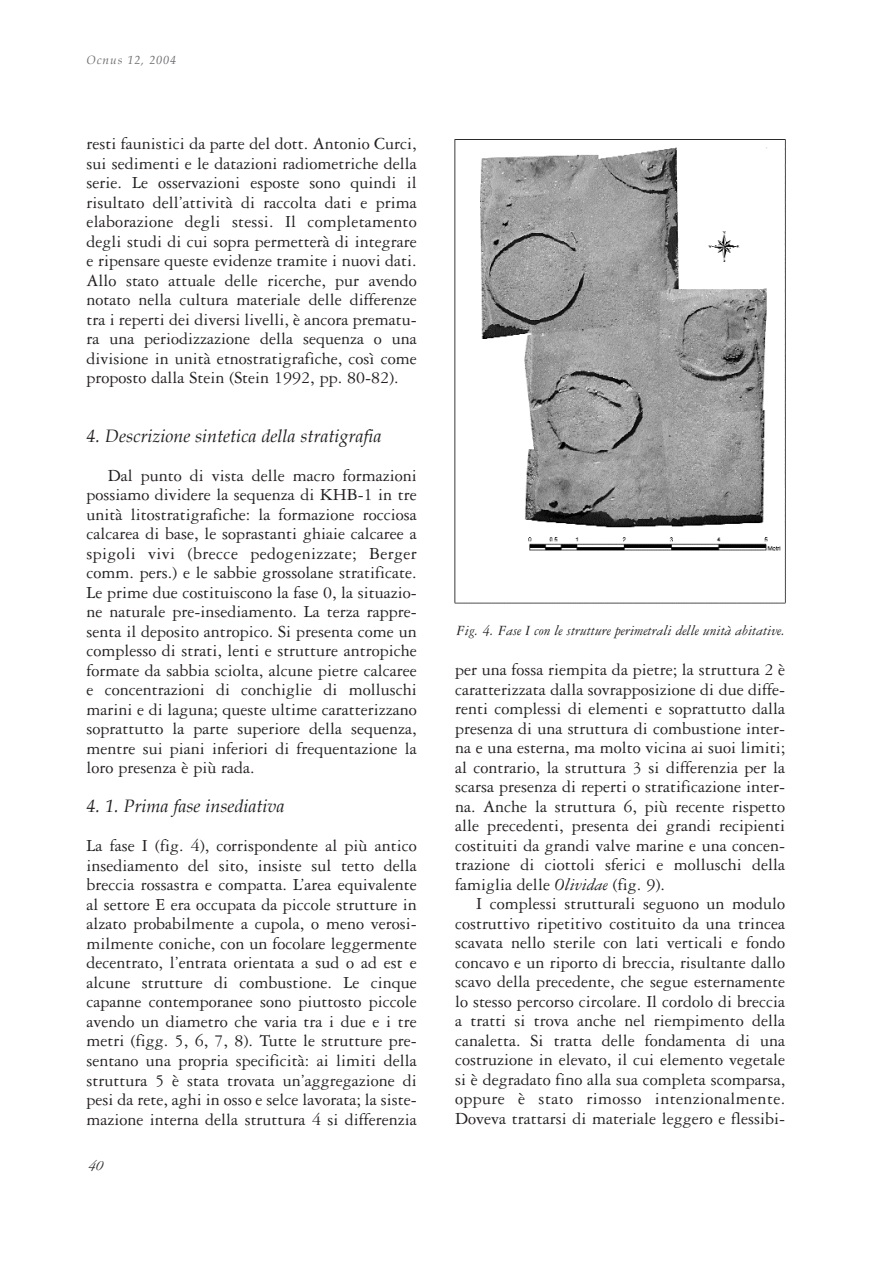
<style>
.page{position:relative;width:893px;height:1263px;background:#fff}
.page>*{position:absolute;margin:0;border:0;box-sizing:border-box;transform-origin:0 0}
.t1{font:18px/19.5px "Garamond Three";color:#231f20;text-align:justify}
.t2{font:italic 18px "Book Antiqua";color:#231f20}
.t3{font:italic 15px "Garamond Three";color:#231f20}
.t4{font:italic 12px "Book Antiqua";letter-spacing:.075em;color:#6c6d70}
.s1{font-style:italic}
</style>
<div class="page">
<img style="left:454px;top:139px;width:332px;height:465px">
<p class="t4" style="left:87px;top:53px;width:91px">Ocnus 12, 2004</p>
<p class="t1" style="left:87px;top:136px;width:332px">resti faunistici da parte del dott. Antonio Curci, sui sedimenti e le datazioni radiometriche della serie. Le osservazioni esposte sono quindi il risultato dell’attività di raccolta dati e prima elaborazione degli stessi. Il completamento degli studi di cui sopra permetterà di integrare e ripensare queste evidenze tramite i nuovi dati.<br>Allo stato attuale delle ricerche, pur avendo notato nella cultura materiale delle differenze tra i reperti dei diversi livelli, è ancora prematu&shy;ra una periodizzazione della sequenza o una divisione in unità etnostratigrafiche, così come proposto dalla Stein (Stein 1992, pp. 80-82).</p>
<p class="t2" style="left:87px;top:425px;width:296px">4. Descrizione sintetica della stratigrafia</p>
<p class="t1" style="left:87px;top:467px;width:332px;text-indent:21px">Dal punto di vista delle macro formazioni possiamo dividere la sequenza di KHB-1 in tre unità litostratigrafiche: la formazione rocciosa calcarea di base, le soprastanti ghiaie calcaree a spigoli vivi (brecce pedogenizzate; Berger comm. pers.) e le sabbie grossolane stratificate.<br>Le prime due costituiscono la fase 0, la situazio&shy;ne naturale pre-insediamento. La terza rappre&shy;senta il deposito antropico. Si presenta come un complesso di strati, lenti e strutture antropiche formate da sabbia sciolta, alcune pietre calcaree e concentrazioni di conchiglie di molluschi marini e di laguna; queste ultime caratterizzano soprattutto la parte superiore della sequenza, mentre sui piani inferiori di frequentazione la loro presenza è più rada.</p>
<p class="t2" style="left:87px;top:796px;width:199px">4. 1. Prima fase insediativa</p>
<p class="t1" style="left:87px;top:838px;width:332px">La fase I (fig. 4), corrispondente al più antico insediamento del sito, insiste sul tetto della breccia rossastra e compatta. L’area equivalente al settore E era occupata da piccole strutture in alzato probabilmente a cupola, o meno verosi&shy;milmente coniche, con un focolare leggermente decentrato, l’entrata orientata a sud o ad est e alcune strutture di combustione. Le cinque capanne contemporanee sono piuttosto piccole avendo un diametro che varia tra i due e i tre metri (figg. 5, 6, 7, 8). Tutte le strutture pre&shy;sentano una propria specificità: ai limiti della struttura 5 è stata trovata un’aggregazione di pesi da rete, aghi in osso e selce lavorata; la siste&shy;mazione interna della struttura 4 si differenzia</p>
<p class="t3" style="left:88px;top:1160px;width:19px">40</p>
<p class="t3" style="left:456px;top:625px;width:330px">Fig. 4. Fase I con le strutture perimetrali delle unità abitative.</p>
<p class="t1" style="left:455px;top:661px;width:332px">per una fossa riempita da pietre; la struttura 2 è caratterizzata dalla sovrapposizione di due diffe&shy;renti complessi di elementi e soprattutto dalla presenza di una struttura di combustione inter&shy;na e una esterna, ma molto vicina ai suoi limiti; al contrario, la struttura 3 si differenzia per la scarsa presenza di reperti o stratificazione inter&shy;na. Anche la struttura 6, più recente rispetto alle precedenti, presenta dei grandi recipienti costituiti da grandi valve marine e una concen&shy;trazione di ciottoli sferici e molluschi della famiglia delle <span class="s1">Olividae</span> (fig. 9).</p>
<p class="t1" style="left:455px;top:895px;width:332px;text-indent:21px">I complessi strutturali seguono un modulo costruttivo ripetitivo costituito da una trincea scavata nello sterile con lati verticali e fondo concavo e un riporto di breccia, risultante dallo scavo della precedente, che segue esternamente lo stesso percorso circolare. Il cordolo di breccia a tratti si trova anche nel riempimento della canaletta. Si tratta delle fondamenta di una costruzione in elevato, il cui elemento vegetale si è degradato fino alla sua completa scomparsa, oppure è stato rimosso intenzionalmente.<br>Doveva trattarsi di materiale leggero e flessibi-</p>
</div>
